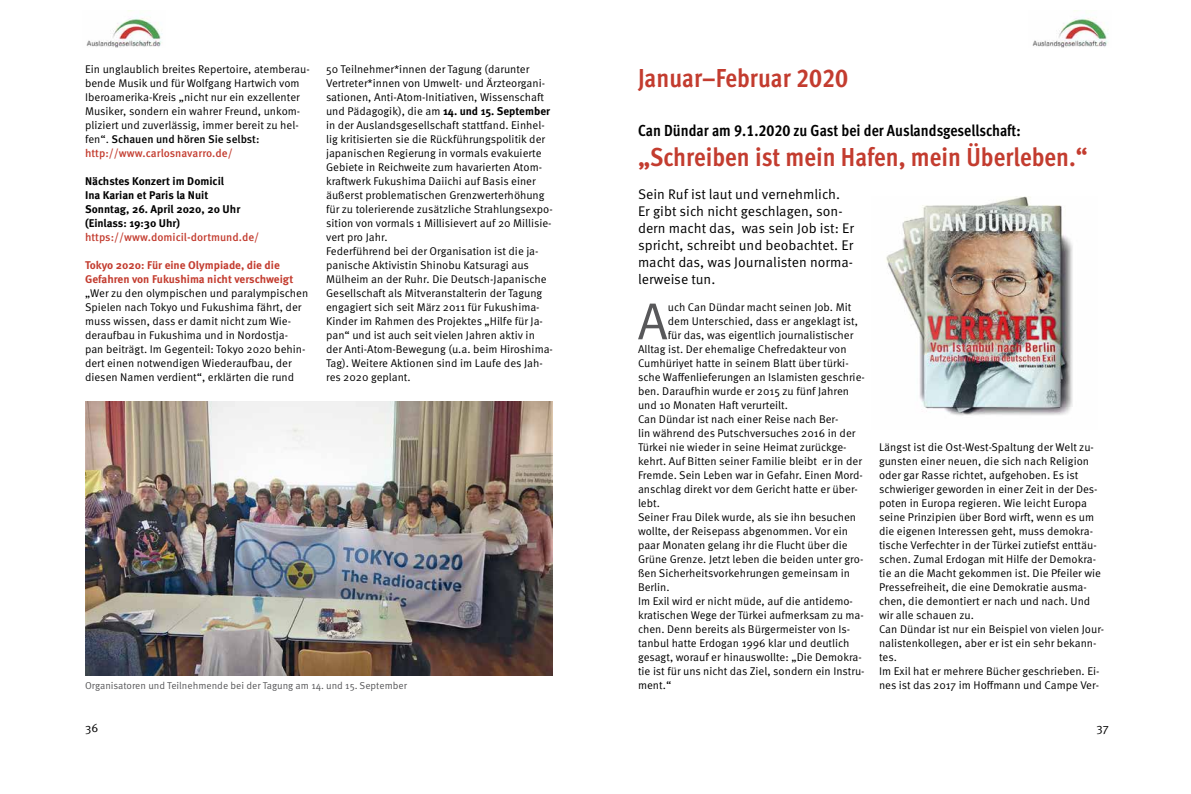
<style>
.page{position:relative;width:1191px;height:794px;background:#fff}
.page>*{position:absolute;margin:0;border:0;box-sizing:border-box;transform-origin:0 0}
.t1{font:52px "Meta Pro";color:#58585a}
.t2{font:26px "Meta Cond Bold LF";color:#c33c2f}
.t3{font:16px "Meta Cond Bold LF";color:#000}
.t4{font:14px/17px "Meta Pro";color:#000}
.t5{font:12px "Meta Pro";color:#000}
.t6{font:11.2px/14px "Meta Pro";color:#000}
.t7{font:700 11.2px/14px "Meta Pro";color:#000}
.t8{font:700 11.2px/14px "Meta Pro";color:#c33c2f}
.t9{font:500 11.2px "Meta Pro";color:#c33c2f}
.t10{font:10px "Meta Pro";color:#58585a}
.s1{font-weight:500}
.s2{font-weight:500;color:#c33c2f}
.s3{font-weight:700}
</style>
<div class="page">
<img style="left:86px;top:18px;width:76px;height:29px">
<img style="left:1032px;top:18px;width:76px;height:29px">
<img style="left:85px;top:402px;width:468px;height:273px">
<img style="left:886px;top:196px;width:187px;height:220px">
<p class="t6" style="left:85px;top:63px;width:226px">Ein unglaublich breites Repertoire, atemberau&shy;bende Musik und für Wolfgang Hartwich vom Iberoamerika-Kreis „nicht nur ein exzellenter Musiker, sondern ein wahrer Freund, unkom&shy;pliziert und zuverlässig, immer bereit zu hel&shy;fen“. <span class="s1">Schauen und hören Sie selbst: </span><span class="s2">http://www.carlosnavarro.de/</span></p>
<p class="t7" style="left:85px;top:175px;width:157px">Nächstes Konzert im Domicil<br>Ina Karian et Paris la Nuit<br>Sonntag, 26. April 2020, 20 Uhr (Einlass: 19:30 Uhr)</p>
<p class="t9" style="left:85px;top:230px;width:176px">https://www.domicil-dortmund.de/</p>
<p class="t8" style="left:85px;top:259px;width:210px">Tokyo 2020: Für eine Olympiade, die die<br>Gefahren von Fukushima nicht verschweigt</p>
<p class="t6" style="left:85px;top:287px;width:225px">„Wer zu den olympischen und paralympischen Spielen nach Tokyo und Fukushima fährt, der muss wissen, dass er damit nicht zum Wie&shy;deraufbau in Fukushima und in Nordostja&shy;pan beiträgt. Im Gegenteil: Tokyo 2020 behin&shy;dert einen notwendigen Wiederaufbau, der diesen Namen verdient“, erklärten die rund</p>
<p class="t6" style="left:326px;top:63px;width:228px">50 Teilnehmer*innen der Tagung (darunter Vertreter*innen von Umwelt- und Ärzteorgani&shy;sationen, Anti-Atom-Initiativen, Wissenschaft und Pädagogik), die am <span class="s3">14. und 15. September </span>in der Auslandsgesellschaft stattfand. Einhel&shy;lig kritisierten sie die Rückführungspolitik der japanischen Regierung in vormals evakuierte Gebiete in Reichweite zum havarierten Atom&shy;kraftwerk Fukushima Daiichi auf Basis einer äußerst problematischen Grenzwerterhöhung für zu tolerierende zusätzliche Strahlungsexpo&shy;sition von vormals 1 Millisievert auf 20 Millisie&shy;vert pro Jahr.<br>Federführend bei der Organisation ist die ja&shy;panische Aktivistin Shinobu Katsuragi aus Mülheim an der Ruhr. Die Deutsch-Japanische Gesellschaft als Mitveranstalterin der Tagung engagiert sich seit März 2011 für Fukushima-Kinder im Rahmen des Projektes „Hilfe für Ja&shy;pan“ und ist auch seit vielen Jahren aktiv in der Anti-Atom-Bewegung (u.a. beim Hiroshima-Tag). Weitere Aktionen sind im Laufe des Jah&shy;res 2020 geplant.</p>
<p class="t10" style="left:85px;top:679px;width:323px">Organisatoren und Teilnehmende bei der Tagung am 14. und 15. September</p>
<h2 class="t2" style="left:638px;top:63px;width:211px">Januar–Februar 2020</h2>
<h3 class="t3" style="left:638px;top:121px;width:384px">Can Dündar am 9.1.2020 zu Gast bei der Auslandsgesellschaft:</h3>
<h2 class="t2" style="left:638px;top:141px;width:451px">„Schreiben ist mein Hafen, mein Überleben.“</h2>
<p class="t4" style="left:638px;top:186px;width:217px">Sein Ruf ist laut und vernehmlich.<br>Er gibt sich nicht geschlagen, son&shy;dern macht das, was sein Job ist: Er spricht, schreibt und beobachtet. Er macht das, was Journalisten norma&shy;lerweise tun.</p>
<h1 class="t1" style="left:637px;top:288px;width:32px">A</h1>
<p class="t6" style="left:668px;top:301px;width:185px">uch Can Dündar macht seinen Job. Mit</p>
<p class="t6" style="left:668px;top:315px;width:192px">dem Unterschied, dass er angeklagt ist,</p>
<p class="t6" style="left:668px;top:329px;width:187px">für das, was eigentlich journalistischer</p>
<p class="t6" style="left:638px;top:343px;width:210px">Alltag ist. Der ehemalige Chefredakteur von</p>
<p class="t6" style="left:638px;top:357px;width:212px">Cumhüriyet hatte in seinem Blatt über türki-</p>
<p class="t6" style="left:638px;top:371px;width:228px">sche Waffenlieferungen an Islamisten geschrie-</p>
<p class="t6" style="left:638px;top:385px;width:213px">ben. Daraufhin wurde er 2015 zu fünf Jahren</p>
<p class="t6" style="left:638px;top:399px;width:152px">und 10 Monaten Haft verurteilt.</p>
<p class="t6" style="left:638px;top:413px;width:202px">Can Dündar ist nach einer Reise nach Ber-</p>
<p class="t6" style="left:638px;top:427px;width:219px">lin während des Putschversuches 2016 in der</p>
<p class="t6" style="left:638px;top:441px;width:210px">Türkei nie wieder in seine Heimat zurückge-</p>
<p class="t6" style="left:638px;top:455px;width:225px">kehrt. Auf Bitten seiner Familie bleibt er in der</p>
<p class="t6" style="left:638px;top:469px;width:226px">Fremde. Sein Leben war in Gefahr. Einen Mord-</p>
<p class="t6" style="left:638px;top:483px;width:221px">anschlag direkt vor dem Gericht hatte er über-</p>
<p class="t6" style="left:638px;top:497px;width:23px">lebt.</p>
<p class="t6" style="left:638px;top:511px;width:220px">Seiner Frau Dilek wurde, als sie ihn besuchen</p>
<p class="t6" style="left:638px;top:525px;width:211px">wollte, der Reisepass abgenommen. Vor ein</p>
<p class="t6" style="left:638px;top:539px;width:211px">paar Monaten gelang ihr die Flucht über die</p>
<p class="t6" style="left:638px;top:553px;width:227px">Grüne Grenze. Jetzt leben die beiden unter gro-</p>
<p class="t6" style="left:638px;top:567px;width:213px">ßen Sicherheitsvorkehrungen gemeinsam in</p>
<p class="t6" style="left:638px;top:581px;width:33px">Berlin.</p>
<p class="t6" style="left:638px;top:595px;width:216px">Im Exil wird er nicht müde, auf die antidemo-</p>
<p class="t6" style="left:638px;top:609px;width:227px">kratischen Wege der Türkei aufmerksam zu ma-</p>
<p class="t6" style="left:638px;top:623px;width:214px">chen. Denn bereits als Bürgermeister von Is-</p>
<p class="t6" style="left:638px;top:637px;width:213px">tanbul hatte Erdogan 1996 klar und deutlich</p>
<p class="t6" style="left:638px;top:651px;width:225px">gesagt, worauf er hinauswollte: „Die Demokra-</p>
<p class="t6" style="left:638px;top:665px;width:228px">tie ist für uns nicht das Ziel, sondern ein Instru-</p>
<p class="t6" style="left:638px;top:679px;width:35px">ment.“</p>
<p class="t6" style="left:879px;top:441px;width:227px">Längst ist die Ost-West-Spaltung der Welt zu&shy;gunsten einer neuen, die sich nach Religion oder gar Rasse richtet, aufgehoben. Es ist schwieriger geworden in einer Zeit in der Des&shy;poten in Europa regieren. Wie leicht Europa seine Prinzipien über Bord wirft, wenn es um die eigenen Interessen geht, muss demokra&shy;tische Verfechter in der Türkei zutiefst enttäu&shy;schen. Zumal Erdogan mit Hilfe der Demokra&shy;tie an die Macht gekommen ist. Die Pfeiler wie Pressefreiheit, die eine Demokratie ausma&shy;chen, die demontiert er nach und nach. Und wir alle schauen zu.<br>Can Dündar ist nur ein Beispiel von vielen Jour&shy;nalistenkollegen, aber er ist ein sehr bekann&shy;tes.<br>Im Exil hat er mehrere Bücher geschrieben. Ei&shy;nes ist das 2017 im Hoffmann und Campe Ver-</p>
<p class="t5" style="left:85px;top:720px;width:15px">36</p>
<p class="t5" style="left:1096px;top:720px;width:14px">37</p>
</div>
